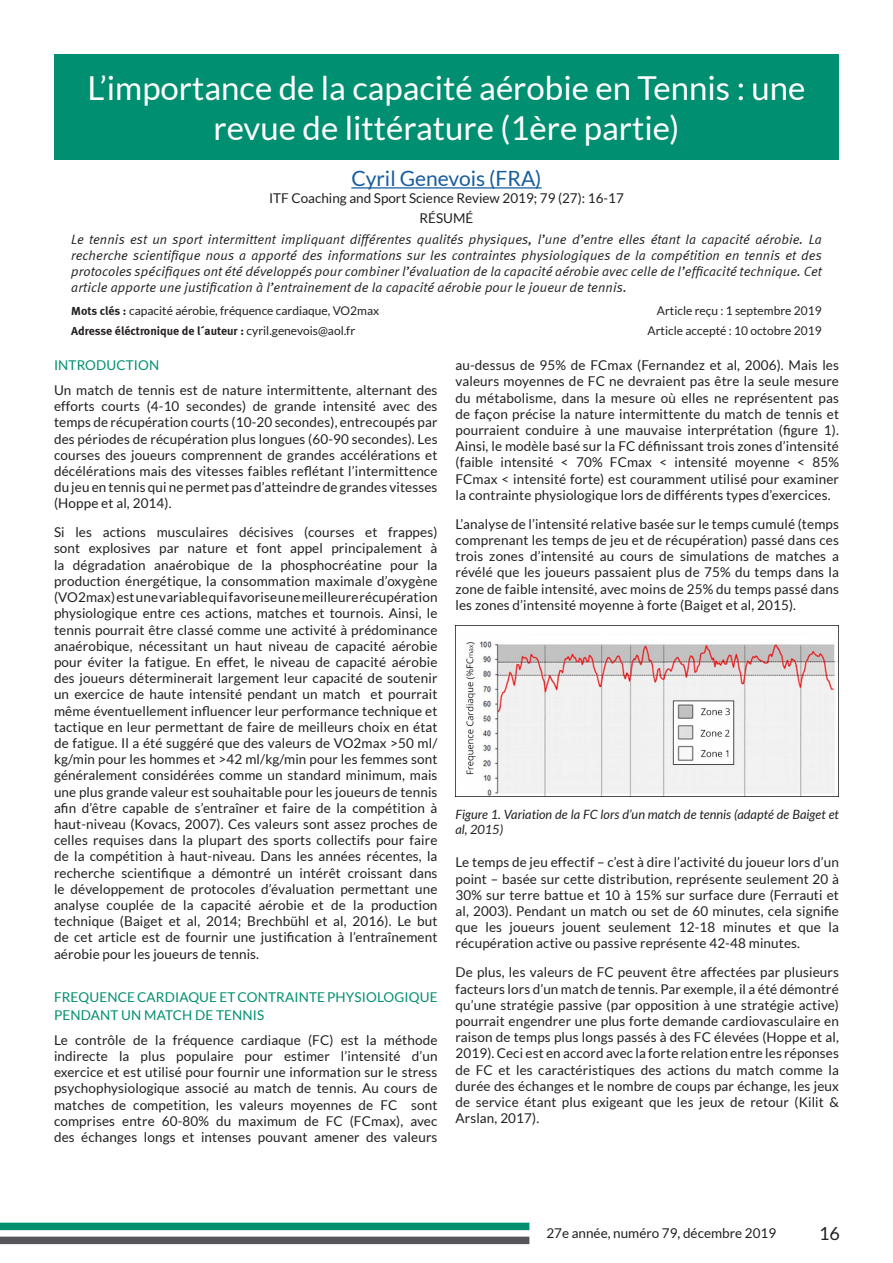
<style>
.page{position:relative;width:893px;height:1263px;background:#fff}
.page>*{position:absolute;margin:0;border:0;box-sizing:border-box;transform-origin:0 0}
.Titulo_Articulo{font:33px/39.6px "Lato";color:#fff;text-align:center}
.Autor{font:21px "Lato";color:#175d9e}
.t1{font:18px "Lato";color:#231f20}
.Normal_Centrado{font:13.5px/16.2px "Lato";letter-spacing:.01em;color:#231f20;text-align:justify}
.Abstract_Italic{font:italic 13.5px/16.2px "Meta Normal";letter-spacing:.01em;color:#231f20;text-align:justify}
.Titulos_verdes{font:13.5px/18px "Lato";letter-spacing:.01em;color:#008f70}
.Pie_de_Gráfica{font:italic 12.75px/15.3px "Lato";color:#231f20}
.Palabras_Clave_y_ema{font:12px "Lato";color:#231f20}
.Palabras_Clave_y_ema-2{font:700 12px "Meta";color:#231f20}
.s1{font-family:"Meta";font-weight:700}
.s2{font-family:"Lato";font-weight:400}
</style>
<div class="page">
<div style="left:0;top:1223px;width:529px;height:7px;background:#008f70"></div>
<div style="left:0;top:1236px;width:529px;height:8px;background:#54565a;border:2px solid #54565a"></div>
<hr style="left:351px;top:187px;width:191px;height:2px;background:#175d9e">
<div style="left:54px;top:54px;width:785px;height:105px;background:#008f70"></div>
<img style="left:455px;top:625px;width:384px;height:172px">
<p class="Titulo_Articulo" style="left:88px;top:68px;width:719px">L’importance de la capacité aérobie en Tennis : une revue de littérature (1ère partie)</p>
<p class="Autor" style="left:351px;top:167px;width:192px">Cyril Genevois (FRA)</p>
<p class="Normal_Centrado" style="left:269px;top:190px;width:356px">ITF Coaching and Sport Science Review 2019; 79 (27): 16-17</p>
<p class="Normal_Centrado" style="left:420px;top:210px;width:55px">RÉSUMÉ</p>
<p class="Abstract_Italic" style="left:71px;top:231px;width:752px">Le tennis est un sport intermittent impliquant différentes qualités physiques, l’une d’entre elles étant la capacité aérobie. La recherche scientifique nous a apporté des informations sur les contraintes physiologiques de la compétition en tennis et des protocoles spécifiques ont été développés pour combiner l’évaluation de la capacité aérobie avec celle de l’efficacité technique. Cet article apporte une justification à l’entrainement de la capacité aérobie pour le joueur de tennis.</p>
<p class="Palabras_Clave_y_ema" style="left:71px;top:304px;width:309px"><span class="s1">Mots clés :</span> capacité aérobie, fréquence cardiaque, VO2max</p>
<p class="Palabras_Clave_y_ema" style="left:657px;top:304px;width:166px">Article reçu : 1 septembre 2019</p>
<p class="Palabras_Clave_y_ema-2" style="left:71px;top:324px;width:285px">Adresse éléctronique de l´auteur : <span class="s2">cyril.genevois@aol.fr</span></p>
<p class="Palabras_Clave_y_ema" style="left:648px;top:324px;width:176px">Article accepté : 10 octobre 2019</p>
<p class="Titulos_verdes" style="left:54px;top:356px;width:107px">INTRODUCTION</p>
<p class="Normal_Centrado" style="left:54px;top:382px;width:385px">Un match de tennis est de nature intermittente, alternant des efforts courts (4-10 secondes) de grande intensité avec des temps de récupération courts (10-20 secondes), entrecoupés par des périodes de récupération plus longues (60-90 secondes). Les courses des joueurs comprennent de grandes accélérations et décélérations mais des vitesses faibles reflétant l’intermittence du jeu en tennis qui ne permet pas d’atteindre de grandes vitesses (Hoppe et al, 2014).</p>
<p class="Normal_Centrado" style="left:54px;top:524px;width:385px">Si les actions musculaires décisives (courses et frappes) sont explosives par nature et font appel principalement à la dégradation anaérobique de la phosphocréatine pour la production énergétique, la consommation maximale d’oxygène (VO2max) est une variable qui favorise une meilleure récupération physiologique entre ces actions, matches et tournois. Ainsi, le tennis pourrait être classé comme une activité à prédominance anaérobique, nécessitant un haut niveau de capacité aérobie pour éviter la fatigue. En effet, le niveau de capacité aérobie des joueurs déterminerait largement leur capacité de soutenir un exercice de haute intensité pendant un match et pourrait même éventuellement influencer leur performance technique et tactique en leur permettant de faire de meilleurs choix en état de fatigue. Il a été suggéré que des valeurs de VO2max &gt;50 ml/ kg/min pour les hommes et &gt;42 ml/kg/min pour les femmes sont généralement considérées comme un standard minimum, mais une plus grande valeur est souhaitable pour les joueurs de tennis afin d’être capable de s’entraîner et faire de la compétition à haut-niveau (Kovacs, 2007). Ces valeurs sont assez proches de celles requises dans la plupart des sports collectifs pour faire de la compétition à haut-niveau. Dans les années récentes, la recherche scientifique a démontré un intérêt croissant dans le développement de protocoles d’évaluation permettant une analyse couplée de la capacité aérobie et de la production technique (Baiget et al, 2014; Brechbühl et al, 2016). Le but de cet article est de fournir une justification à l’entraînement aérobie pour les joueurs de tennis.</p>
<p class="Titulos_verdes" style="left:54px;top:988px;width:385px">FREQUENCE CARDIAQUE ET CONTRAINTE PHYSIOLOGIQUE<br>PENDANT UN MATCH DE TENNIS</p>
<p class="Normal_Centrado" style="left:54px;top:1032px;width:385px">Le contrôle de la fréquence cardiaque (FC) est la méthode indirecte la plus populaire pour estimer l’intensité d’un exercice et est utilisé pour fournir une information sur le stress psychophysiologique associé au match de tennis. Au cours de matches de competition, les valeurs moyennes de FC sont comprises entre 60-80% du maximum de FC (FCmax), avec des échanges longs et intenses pouvant amener des valeurs</p>
<p class="Normal_Centrado" style="left:455px;top:357px;width:385px">au-dessus de 95% de FCmax (Fernandez et al, 2006). Mais les valeurs moyennes de FC ne devraient pas être la seule mesure du métabolisme, dans la mesure où elles ne représentent pas de façon précise la nature intermittente du match de tennis et pourraient conduire à une mauvaise interprétation (figure 1).<br>Ainsi, le modèle basé sur la FC définissant trois zones d’intensité (faible intensité &lt; 70% FCmax &lt; intensité moyenne &lt; 85% FCmax &lt; intensité forte) est couramment utilisé pour examiner la contrainte physiologique lors de différents types d’exercices.</p>
<p class="Normal_Centrado" style="left:455px;top:516px;width:385px">L’analyse de l’intensité relative basée sur le temps cumulé (temps comprenant les temps de jeu et de récupération) passé dans ces trois zones d’intensité au cours de simulations de matches a révélé que les joueurs passaient plus de 75% du temps dans la zone de faible intensité, avec moins de 25% du temps passé dans les zones d’intensité moyenne à forte (Baiget et al, 2015).</p>
<p class="Pie_de_Gráfica" style="left:455px;top:807px;width:385px">Figure 1. Variation de la FC lors d’un match de tennis (adapté de Baiget et al, 2015)</p>
<p class="Normal_Centrado" style="left:455px;top:854px;width:385px">Le temps de jeu effectif – c’est à dire l’activité du joueur lors d’un point – basée sur cette distribution, représente seulement 20 à 30% sur terre battue et 10 à 15% sur surface dure (Ferrauti et al, 2003). Pendant un match ou set de 60 minutes, cela signifie que les joueurs jouent seulement 12-18 minutes et que la récupération active ou passive représente 42-48 minutes.</p>
<p class="Normal_Centrado" style="left:455px;top:964px;width:385px">De plus, les valeurs de FC peuvent être affectées par plusieurs facteurs lors d’un match de tennis. Par exemple, il a été démontré qu’une stratégie passive (par opposition à une stratégie active) pourrait engendrer une plus forte demande cardiovasculaire en raison de temps plus longs passés à des FC élevées (Hoppe et al, 2019). Ceci est en accord avec la forte relation entre les réponses de FC et les caractéristiques des actions du match comme la durée des échanges et le nombre de coups par échange, les jeux de service étant plus exigeant que les jeux de retour (Kilit &amp; Arslan, 2017).</p>
<p class="Normal_Centrado" style="left:546px;top:1224px;width:231px">27e année, numéro 79, décembre 2019</p>
<h3 class="t1" style="left:819px;top:1223px;width:22px">16</h3>
</div>
